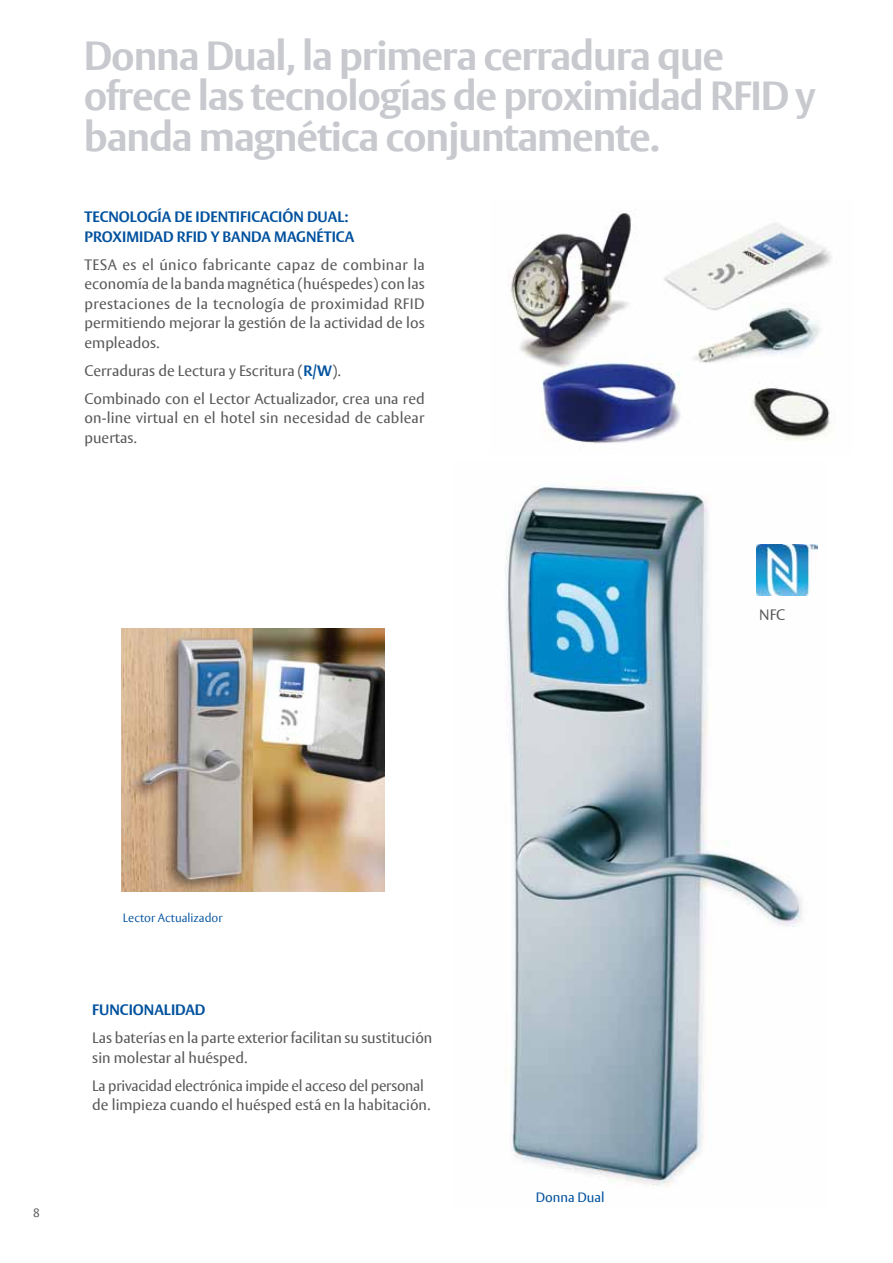
<style>
.page{position:relative;width:893px;height:1263px;background:#fff}
.page>*{position:absolute;margin:0;border:0;box-sizing:border-box;transform-origin:0 0}
.t1{font:700 40.5px/40.5px "ASSA Vesta";letter-spacing:-.03em;color:#c7c9ce}
.t2{font:15px/19.5px "ASSA Vesta";color:#58585a}
.t3{font:700 15px/19.5px "ASSA Vesta";color:#00519e}
.t4{font:13.5px "ASSA Vesta";color:#00519e}
.t5{font:300 12px "ASSA Vesta";color:#00519e}
.t6{font:12px "ASSA Vesta";color:#58585a}
.s1{font-weight:700;color:#00519e}
</style>
<div class="page">
<img style="left:121px;top:629px;width:263px;height:262px">
<img style="left:505px;top:485px;width:313px;height:702px">
<img style="left:756px;top:544px;width:61px;height:52px">
<img style="left:507px;top:213px;width:325px;height:231px">
<h1 class="t1" style="left:84px;top:37px;width:733px">Donna Dual, la primera cerradura que ofrece las tecnologías de proximidad RFID y banda magnética conjuntamente.</h1>
<p class="t3" style="left:85px;top:208px;width:271px">TECNOLOGÍA DE IDENTIFICACIÓN DUAL:<br>PROXIMIDAD RFID Y BANDA MAGNÉTICA</p>
<p class="t2" style="left:85px;top:255px;width:342px;text-align:justify">TESA es el único fabricante capaz de combinar la economía de la banda magnética (huéspedes) con las prestaciones de la tecnología de proximidad RFID permitiendo mejorar la gestión de la actividad de los empleados.</p>
<p class="t2" style="left:85px;top:357px;width:342px;line-height:28px">Cerraduras de Lectura y Escritura (<span class="s1">R/W</span>).<br>Combinado con el Lector Actualizador, crea una red</p>
<p class="t2" style="left:85px;top:409px;width:341px">on-line virtual en el hotel sin necesidad de cablear puertas.</p>
<p class="t2" style="left:759px;top:606px;width:27px">NFC</p>
<p class="t6" style="left:33px;top:1206px;width:8px">8</p>
<p class="t5" style="left:123px;top:910px;width:101px">Lector Actualizador</p>
<p class="t3" style="left:92px;top:1001px;width:115px">FUNCIONALIDAD</p>
<p class="t2" style="left:92px;top:1029px;width:342px">Las baterías en la parte exterior facilitan su sustitución sin molestar al huésped.</p>
<p class="t2" style="left:92px;top:1076px;width:340px">La privacidad electrónica impide el acceso del personal de limpieza cuando el huésped está en la habitación.</p>
<p class="t4" style="left:536px;top:1189px;width:70px">Donna Dual</p>
</div>
